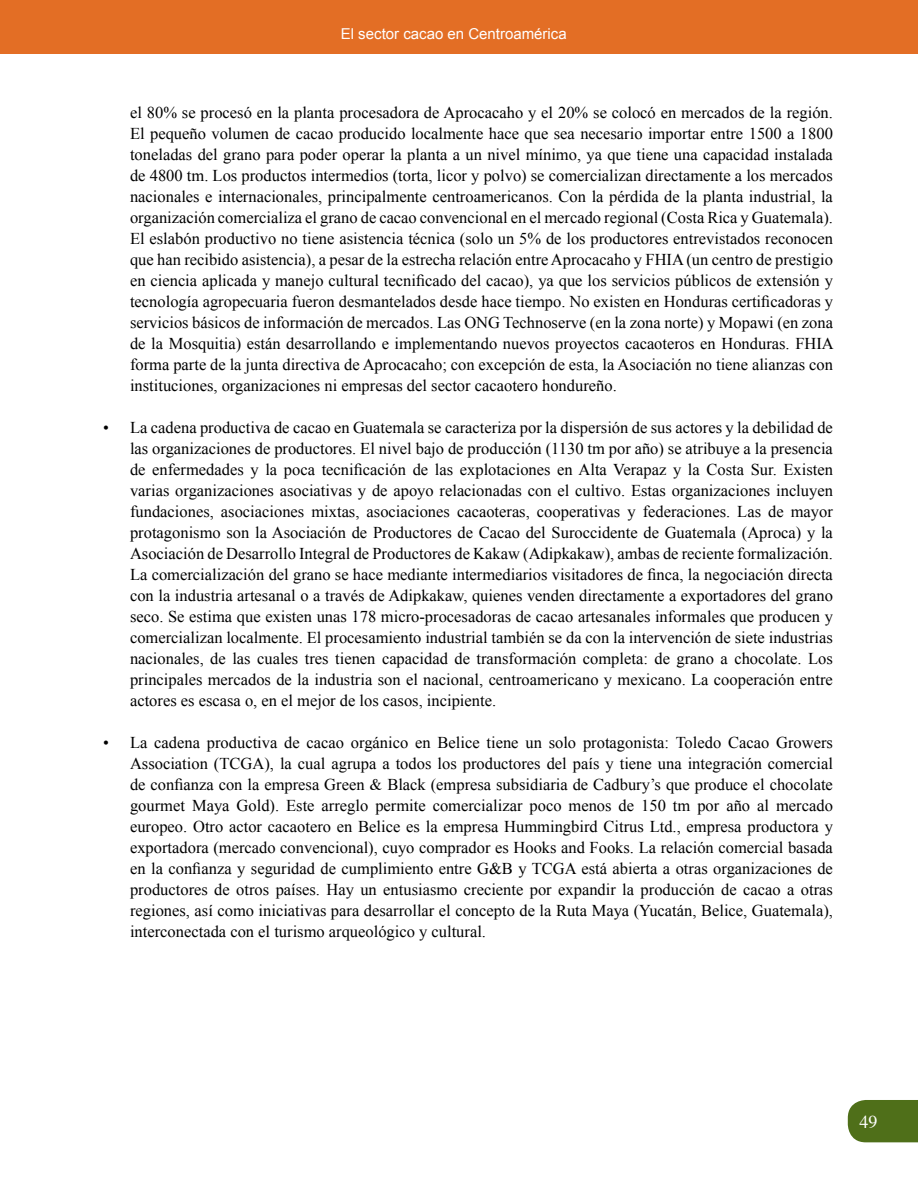
<style>
.page{position:relative;width:918px;height:1188px;background:#fff}
.page>*{position:absolute;margin:0;border:0;box-sizing:border-box;transform-origin:0 0}
.t1{font:18px "Times";color:#fff}
.t2{font:16.5px/21px "Times New Roman";color:#000;text-align:justify}
.t3{font:15px "Arial";color:#fff}
</style>
<div class="page">
<div style="left:848px;top:1100px;width:70px;height:42px;background:#4f6f19"></div>
<div style="left:0;top:0;width:918px;height:54px;background:#e36e25"></div>
<p class="t3" style="left:341px;top:26px;width:227px">El sector cacao en Centroamérica</p>
<p class="t2" style="left:130px;top:101px;width:705px">el 80% se procesó en la planta procesadora de Aprocacaho y el 20% se colocó en mercados de la región.<br>El pequeño volumen de cacao producido localmente hace que sea necesario importar entre 1500 a 1800 toneladas del grano para poder operar la planta a un nivel mínimo, ya que tiene una capacidad instalada de 4800 tm. Los productos intermedios (torta, licor y polvo) se comercializan directamente a los mercados nacionales e internacionales, principalmente centroamericanos. Con la pérdida de la planta industrial, la organización comercializa el grano de cacao convencional en el mercado regional (Costa Rica y Guatemala).<br>El eslabón productivo no tiene asistencia técnica (solo un 5% de los productores entrevistados reconocen que han recibido asistencia), a pesar de la estrecha relación entre Aprocacaho y FHIA (un centro de prestigio en ciencia aplicada y manejo cultural tecnificado del cacao), ya que los servicios públicos de extensión y tecnología agropecuaria fueron desmantelados desde hace tiempo. No existen en Honduras certificadoras y servicios básicos de información de mercados. Las ONG Technoserve (en la zona norte) y Mopawi (en zona de la Mosquitia) están desarrollando e implementando nuevos proyectos cacaoteros en Honduras. FHIA forma parte de la junta directiva de Aprocacaho; con excepción de esta, la Asociación no tiene alianzas con instituciones, organizaciones ni empresas del sector cacaotero hondureño.</p>
<p class="t2" style="left:130px;top:417px;width:704px;text-indent:-27px">• La cadena productiva de cacao en Guatemala se caracteriza por la dispersión de sus actores y la debilidad de las organizaciones de productores. El nivel bajo de producción (1130 tm por año) se atribuye a la presencia de enfermedades y la poca tecnificación de las explotaciones en Alta Verapaz y la Costa Sur. Existen varias organizaciones asociativas y de apoyo relacionadas con el cultivo. Estas organizaciones incluyen fundaciones, asociaciones mixtas, asociaciones cacaoteras, cooperativas y federaciones. Las de mayor protagonismo son la Asociación de Productores de Cacao del Suroccidente de Guatemala (Aproca) y la Asociación de Desarrollo Integral de Productores de Kakaw (Adipkakaw), ambas de reciente formalización.<br>La comercialización del grano se hace mediante intermediarios visitadores de finca, la negociación directa con la industria artesanal o a través de Adipkakaw, quienes venden directamente a exportadores del grano seco. Se estima que existen unas 178 micro-procesadoras de cacao artesanales informales que producen y comercializan localmente. El procesamiento industrial también se da con la intervención de siete industrias nacionales, de las cuales tres tienen capacidad de transformación completa: de grano a chocolate. Los principales mercados de la industria son el nacional, centroamericano y mexicano. La cooperación entre actores es escasa o, en el mejor de los casos, incipiente.</p>
<p class="t2" style="left:130px;top:732px;width:704px;text-indent:-27px">• La cadena productiva de cacao orgánico en Belice tiene un solo protagonista: Toledo Cacao Growers Association (TCGA), la cual agrupa a todos los productores del país y tiene una integración comercial de confianza con la empresa Green</p>
<p class="t2" style="left:130px;top:774px;width:704px;text-indent:257px">Black (empresa subsidiaria de Cadbury’s que produce el chocolate gourmet Maya Gold). Este arreglo permite comercializar poco menos de 150 tm por año al mercado europeo. Otro actor cacaotero en Belice es la empresa Hummingbird Citrus Ltd., empresa productora y exportadora (mercado convencional), cuyo comprador es Hooks and Fooks. La relación comercial basada en la confianza y seguridad de cumplimiento entre G&amp;B y TCGA está abierta a otras organizaciones de productores de otros países. Hay un entusiasmo creciente por expandir la producción de cacao a otras regiones, así como iniciativas para desarrollar el concepto de la Ruta Maya (Yucatán, Belice, Guatemala), interconectada con el turismo arqueológico y cultural.</p>
<p class="t1" style="left:860px;top:1110px;width:19px">49</p>
</div>
